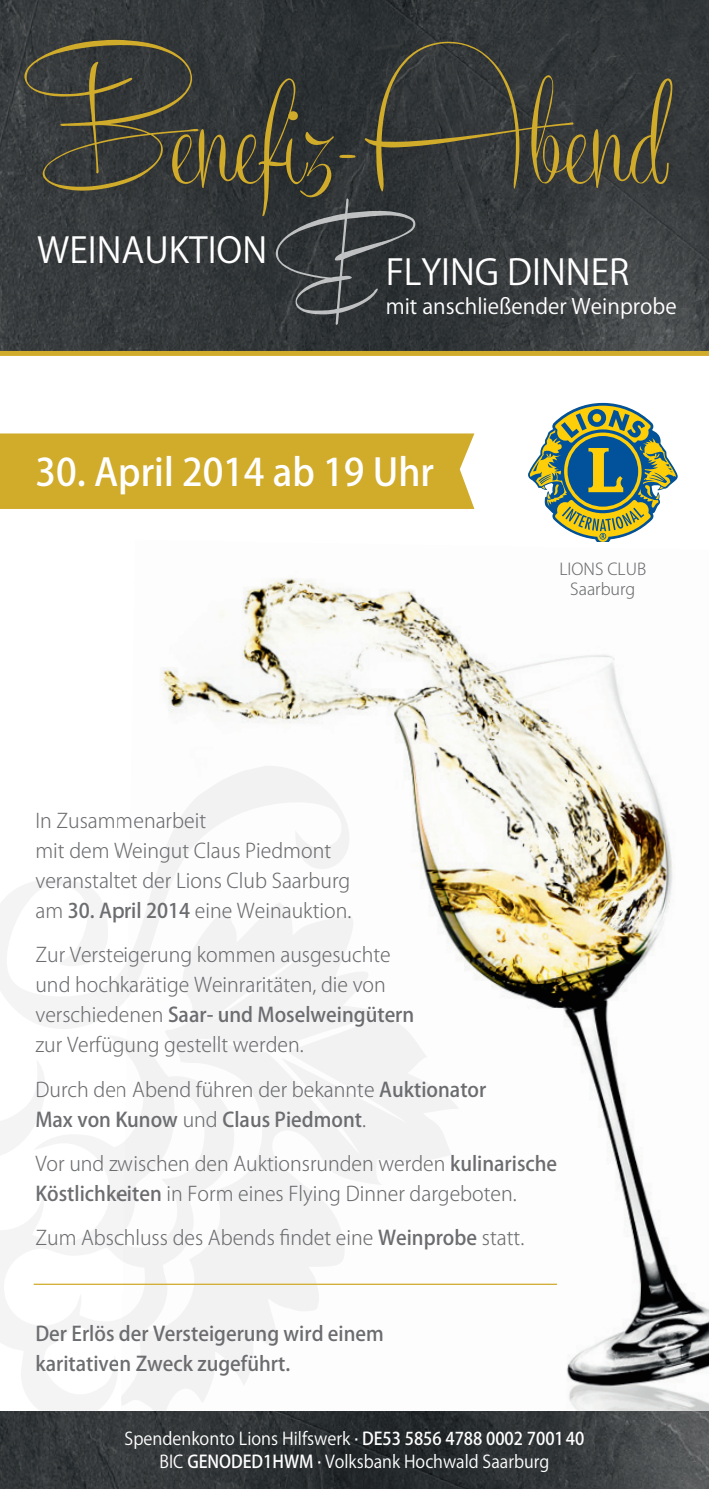
<style>
.page{position:relative;width:709px;height:1489px;background:#fff}
.page>*{position:absolute;margin:0;border:0;box-sizing:border-box;transform-origin:0 0}
.t1{font:236.25px "Recorda Script Personal Use Only";color:#fff}
.t2{font:205.75px "Recorda Script Personal Use Only";color:#d1ab2a}
.t3{font:500 37.5px "Koz Go Pr 6 N";color:#fff}
.t4{font:35px "Koz Go Pr 6 N";color:#fff}
.t5{font:21px "Koz Go Pr 6 N";color:#fff}
.t6{font:300 20px/30px "Koz Go Pr 6 N";color:#6c6d70}
.t7{font:500 20px/30px "Koz Go Pr 6 N";color:#6c6d70}
.t8{font:17.5px/23.8px "Koz Go Pr 6 N";color:#fff;text-align:center;scale:.95 1}
.t9{font:300 16.25px "Koz Go Pr 6 N";color:#6c6d70}
.s1{font-weight:500}
.s2{font-weight:300}
.s3{font-family:"Rotis Sans Serif";font-weight:700}
</style>
<div class="page">
<svg style="left:0;top:880px;width:119px;height:142px"></svg>
<svg style="left:0;top:1022px;width:119px;height:388px"></svg>
<svg style="left:528px;top:403px;width:149px;height:137px"></svg>
<hr style="left:34px;top:1283px;width:523px;height:1px;background:#d1ab2a">
<img style="left:119px;top:540px;width:590px;height:870px">
<svg style="left:0;top:0;width:709px;height:356px;background:#3d3f3c"></svg>
<img style="left:0;top:1410px;width:709px;height:78px">
<div style="left:15px;top:29px;width:677px;height:205px;background:#231f20;opacity:.3"></div>
<div style="left:0;top:433px;width:474px;height:76px;background:#d1ab2a"></div>
<div style="left:266px;top:190px;width:169px;height:152px;background:#2e3335"></div>
<p class="t2" style="left:21px;top:13px;width:647px">Benefiz-Abend</p>
<h1 class="t1" style="left:273px;top:107px;width:146px">&amp;</h1>
<p class="t4" style="left:37px;top:230px;width:231px">WEINAUKTION</p>
<p class="t4" style="left:386px;top:252px;width:245px">FLYING DINNER</p>
<p class="t5" style="left:386px;top:294px;width:292px">mit anschließender Weinprobe</p>
<p class="t3" style="left:35px;top:451px;width:400px">30. April 2014 ab 19 Uhr</p>
<p class="t9" style="left:559px;top:559px;width:88px">LIONS CLUB</p>
<p class="t9" style="left:570px;top:579px;width:67px">Saarburg</p>
<p class="t6" style="left:35px;top:806px;width:317px">In Zusammenarbeit<br>mit dem Weingut Claus Piedmont veranstaltet der Lions Club Saarburg am <span class="s1">30. April 2014</span> eine Weinauktion.</p>
<p class="t6" style="left:35px;top:940px;width:380px">Zur Versteigerung kommen ausgesuchte und hochkarätige Weinraritäten, die von verschiedenen <span class="s1">Saar- und Moselweingütern </span>zur Verfügung gestellt werden.</p>
<p class="t7" style="left:35px;top:1074px;width:452px"><span class="s2">Durch den Abend führen der bekannte</span> Auktionator<br>Max von Kunow <span class="s2">und</span> Claus Piedmont<span class="s2">.</span></p>
<p class="t6" style="left:35px;top:1148px;width:523px">Vor und zwischen den Auktionsrunden werden <span class="s1">kulinarische<br>Köstlichkeiten</span> in Form eines Flying Dinner dargeboten.</p>
<p class="t6" style="left:35px;top:1222px;width:490px">Zum Abschluss des Abends findet eine <span class="s1">Weinprobe</span> statt.</p>
<p class="t7" style="left:35px;top:1318px;width:350px">Der Erlös der Versteigerung wird einem karitativen Zweck zugeführt.</p>
<p class="t8" style="left:125px;top:1426px;width:485px">Spendenkonto Lions Hilfswerk <span class="s3">·</span> <span class="s1">DE53 5856 4788 0002 700140<br></span>BIC <span class="s1">GENODED1HWM</span> <span class="s3">·</span> Volksbank Hochwald Saarburg</p>
</div>
